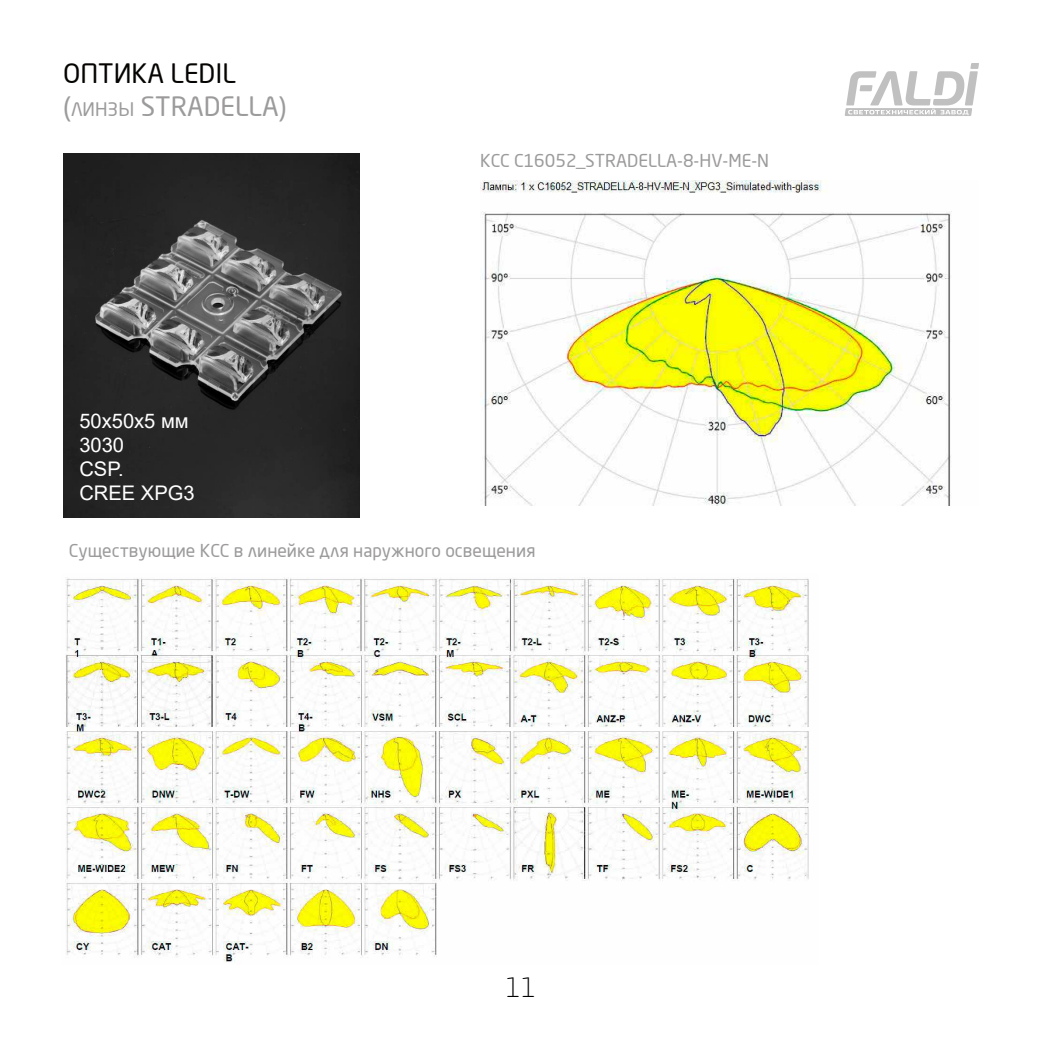
<style>
.page{position:relative;width:1042px;height:1042px;background:#fff}
.page>*{position:absolute;margin:0;border:0;box-sizing:border-box;transform-origin:0 0}
.t1{font:26.25px/33.1px "Neo Sans Pro";color:#050402}
.t2{font:300 26.25px "Neo Sans Pro";color:#000}
.t3{font:20.12px/24.2px "Arial";color:#fff}
.t4{font:17.5px "Neo Sans Pro";color:#9c9a9a}
.s1{color:#9c9a9a}
.s2{font-size:18.38px;color:#9c9a9a}
</style>
<div class="page">
<svg style="left:845px;top:63px;width:134px;height:53px"></svg>
<img style="left:63px;top:154px;width:297px;height:363px">
<img style="left:480px;top:181px;width:472px;height:324px">
<img style="left:65px;top:577px;width:744px;height:385px">
<h1 class="t1" style="left:63px;top:57px;width:225px">ОПТИКА LEDIL <span class="s1">(</span><span class="s2">линзы</span> <span class="s1">STRADELLA)</span></h1>
<p class="t3" style="left:79px;top:408px;width:117px">50х50х5 мм<br>3030<br>CSP.<br>CREE XPG3</p>
<p class="t4" style="left:480px;top:150px;width:290px">КСС С16052_STRADELLA-8-HV-ME-N</p>
<p class="t4" style="left:69px;top:539px;width:468px">Существующие КСС в линейке для наружного освещения</p>
<h1 class="t2" style="left:506px;top:971px;width:32px">11</h1>
</div>
